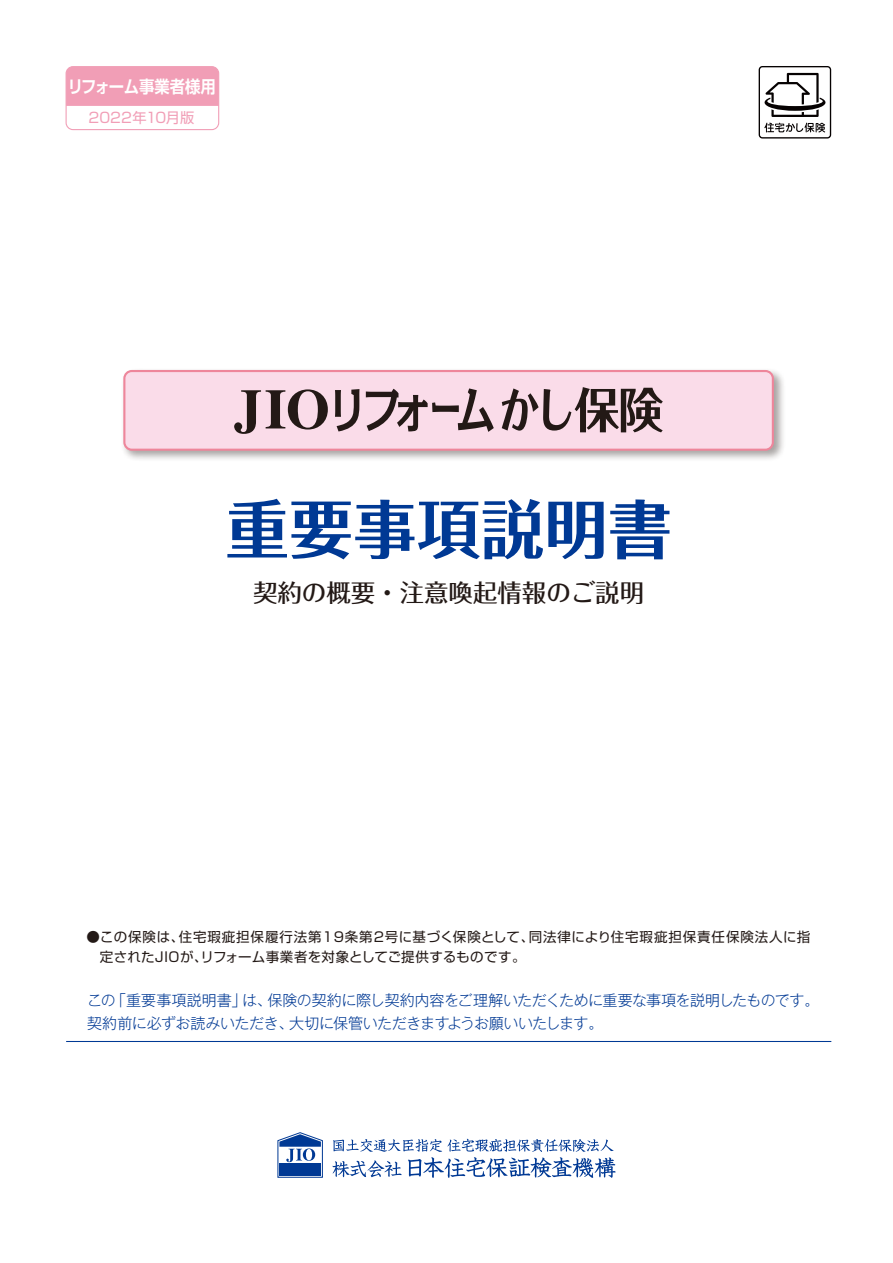
<style>
.page{position:relative;width:893px;height:1263px;background:#fff}
.page>*{position:absolute;margin:0;border:0;box-sizing:border-box;transform-origin:0 0}
.SゴM{font:700 63.75px "Folk Pro";color:#003994}
.SゴM-2{font:500 24.45px "Folk Pro";color:#231916}
.t1{font:700 17.1px "Shin Go Pro De";letter-spacing:-.005em;color:#fff;scale:.9 1}
.t2{font:300 15px/22.5px "Gothic MB101 Pro";letter-spacing:-.03em;color:#003994}
.t3{font:14.25px "Shin Go Pro";color:#f19eb6}
.t4{font:13.5px/19.5px "Shin Go Pro";letter-spacing:.05em;color:#231916}
</style>
<div class="page">
<hr style="left:66px;top:1041px;width:765px;height:1px;background:#003994">
<div style="left:66px;top:66px;width:153px;height:64px;border:1px solid #f19eb6;border-radius:7px"></div>
<div style="left:66px;top:67px;width:153px;height:39px;background:#f19eb6"></div>
<svg style="left:759px;top:66px;width:72px;height:73px"></svg>
<div style="left:121px;top:368px;width:665px;height:94px;background:#231916;opacity:.4"></div>
<div style="left:124px;top:371px;width:649px;height:79px;background:#fadce9;border-radius:7px"></div>
<div style="left:123px;top:370px;width:651px;height:81px;border:2px solid #ee869b;border-radius:7px"></div>
<svg style="left:332px;top:1139px;width:283px;height:39px"></svg>
<svg style="left:278px;top:1132px;width:45px;height:46px"></svg>
<svg style="left:502px;top:387px;width:161px;height:45px"></svg>
<svg style="left:234px;top:389px;width:94px;height:45px"></svg>
<svg style="left:335px;top:389px;width:24px;height:42px"></svg>
<svg style="left:366px;top:388px;width:128px;height:44px"></svg>
<p class="t1" style="left:68px;top:73px;width:166px">リフォーム事業者様用</p>
<p class="t3" style="left:88px;top:106px;width:107px">2022年10月版</p>
<p class="SゴM" style="left:225px;top:475px;width:448px">重要事項説明書</p>
<p class="SゴM-2" style="left:253px;top:572px;width:393px">契約の概要・注意喚起情報のご説明</p>
<p class="t4" style="left:100px;top:926px;width:712px;text-indent:-14px">●この保険は、住宅瑕疵担保履行法第19条第2号に基づく保険として、同法律により住宅瑕疵担保責任保険法人に指定されたJIOが、リフォーム事業者を対象としてご提供するものです。</p>
<p class="t2" style="left:87px;top:987px;width:734px">この「重要事項説明書」は、保険の契約に際し契約内容をご理解いただくために重要な事項を説明したものです。契約前に必ずお読みいただき、大切に保管いただきますようお願いいたします。</p>
</div>
